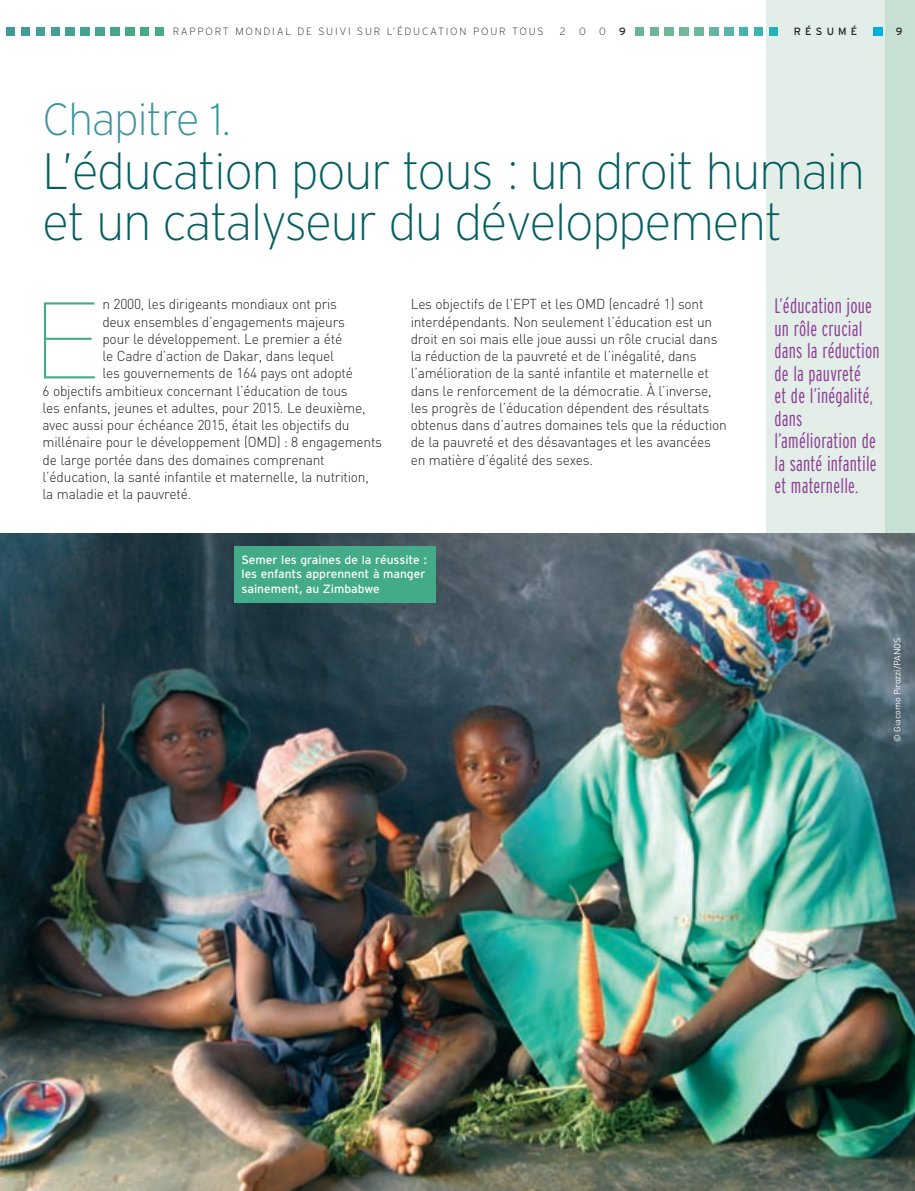
<style>
.page{position:relative;width:915px;height:1191px;background:#fff}
.page>*{position:absolute;margin:0;border:0;box-sizing:border-box;transform-origin:0 0}
.t1{font:200 106.5px "Helvetica Neue";color:#43ab87}
.t2{font:200 51px/51.8px "Interstate";letter-spacing:-.02em;color:#055f62}
.t3{font:200 45px "Interstate";letter-spacing:-.02em;color:#39939f}
.t4{font:300 extra-condensed 21px/22.5px "Interstate";letter-spacing:.01em;color:#8f3e97}
.t5{font:300 14.25px/17.2px "DIN";letter-spacing:-.015em;color:#231f20;scale:.96 1}
.t6{font:12px/14.4px "Interstate";color:#fff;text-align:justify}
.t7{font:200 10.5px "Interstate";letter-spacing:.17em;color:#231f20}
.t8{font:10.5px "Interstate";letter-spacing:.395em;color:#231f20}
.t9{font:9px "DIN";letter-spacing:-.015em;color:#fff}
.s1{font-weight:400}
</style>
<div class="page">
<img style="left:0;top:0;width:914px;height:1191px">
<p class="t7" style="left:173px;top:27px;width:372px">RAPPORT MONDIAL DE SUIVI SUR L’ÉDUCATION POUR TOUS</p>
<p class="t7" style="left:559px;top:27px;width:7px">2</p>
<p class="t7" style="left:579px;top:27px;width:48px">00<span class="s1">9</span></p>
<p class="t8" style="left:793px;top:27px;width:65px">RÉSUMÉ</p>
<p class="t8" style="left:895px;top:27px;width:8px">9</p>
<h3 class="t3" style="left:43px;top:103px;width:190px">Chapitre 1.</h3>
<h2 class="t2" style="left:43px;top:149px;width:823px">L’éducation pour tous : un droit humain et un catalyseur du développement</h2>
<h1 class="t1" style="left:38px;top:302px;width:59px">E</h1>
<p class="t5" style="left:102px;top:297px;width:246px">n 2000, les dirigeants mondiaux ont pris</p>
<p class="t5" style="left:102px;top:315px;width:254px">deux ensembles d’engagements majeurs</p>
<p class="t5" style="left:102px;top:332px;width:251px">pour le développement. Le premier a été</p>
<p class="t5" style="left:102px;top:349px;width:243px">le Cadre d’action de Dakar, dans lequel</p>
<p class="t5" style="left:102px;top:366px;width:262px">les gouvernements de 164 pays ont adopté</p>
<p class="t5" style="left:43px;top:383px;width:319px">6 objectifs ambitieux concernant l’éducation de tous</p>
<p class="t5" style="left:43px;top:401px;width:338px">les enfants, jeunes et adultes, pour 2015. Le deuxième,</p>
<p class="t5" style="left:43px;top:418px;width:321px">avec aussi pour échéance 2015, était les objectifs du</p>
<p class="t5" style="left:43px;top:435px;width:355px">millénaire pour le développement (OMD) : 8 engagements</p>
<p class="t5" style="left:43px;top:452px;width:295px">de large portée dans des domaines comprenant</p>
<p class="t5" style="left:43px;top:470px;width:341px">l’éducation, la santé infantile et maternelle, la nutrition,</p>
<p class="t5" style="left:43px;top:487px;width:157px">la maladie et la pauvreté.</p>
<p class="t5" style="left:410px;top:297px;width:331px">Les objectifs de l’EPT et les OMD (encadré 1) sont interdépendants. Non seulement l’éducation est un droit en soi mais elle joue aussi un rôle crucial dans la réduction de la pauvreté et de l’inégalité, dans l’amélioration de la santé infantile et maternelle et dans le renforcement de la démocratie. À l’inverse, les progrès de l’éducation dépendent des résultats obtenus dans d’autres domaines tels que la réduction de la pauvreté et des désavantages et les avancées en matière d’égalité des sexes.</p>
<p class="t6" style="left:241px;top:554px;width:187px">Semer les graines de la réussite : les enfants apprennent à manger sainement, au Zimbabwe</p>
<h3 class="t4" style="left:774px;top:296px;width:107px">L’éducation joue un rôle crucial dans la réduction de la pauvreté<br>et de l’inégalité, dans l’amélioration de la santé infantile et maternelle.</h3>
<p class="t9" style="left:893px;top:741px;width:105px;rotate:-90deg">© Giacomo Pirozzi/PANOS</p>
</div>
